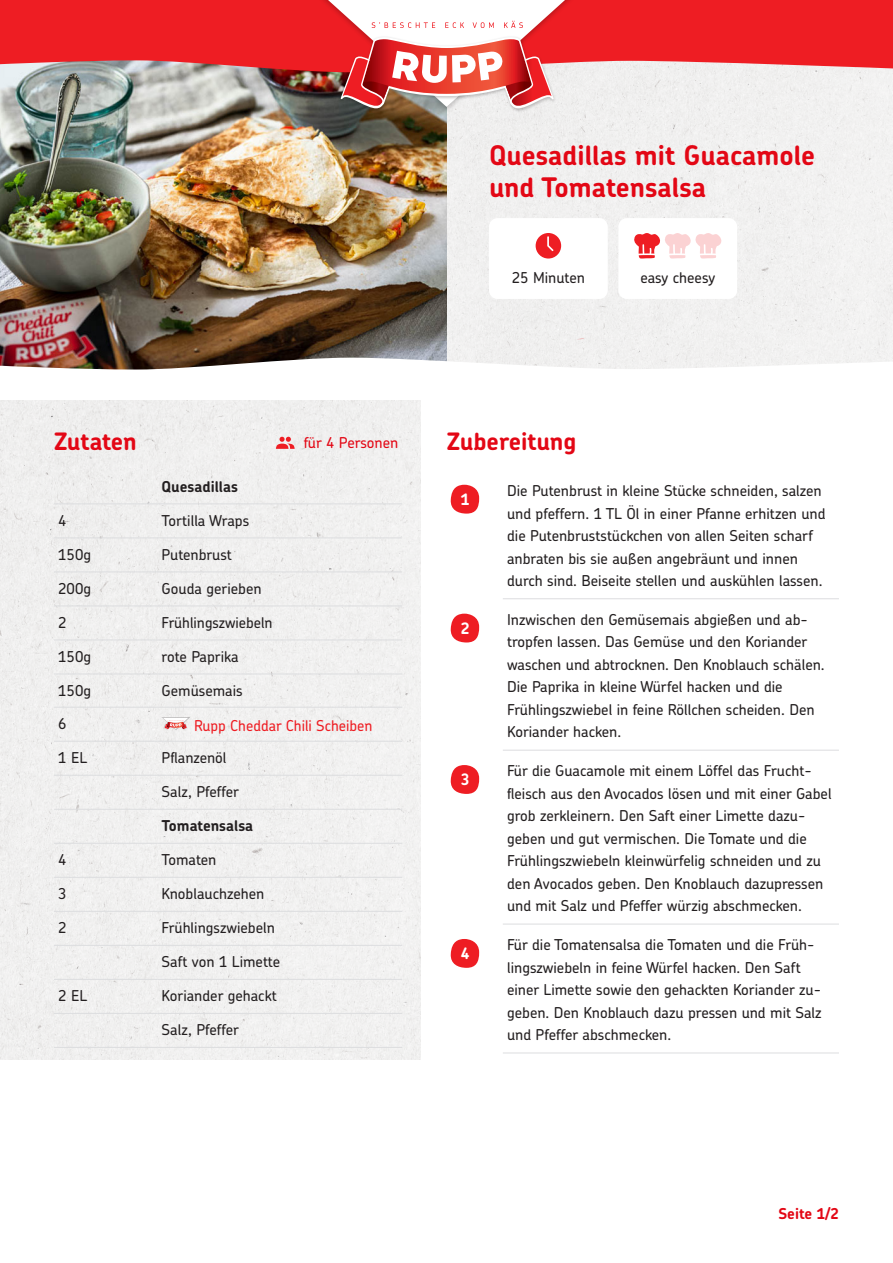
<style>
.page{position:relative;width:893px;height:1263px;background:#fff}
.page>*{position:absolute;margin:0;border:0;box-sizing:border-box;transform-origin:0 0}
.t1{font:700 27px/32.4px "Chevin Pro";color:#e30715}
.t2{font:700 24px "Chevin Pro";letter-spacing:-.005em;color:#e30715}
.t3{font:700 15.75px "Chevin Pro";color:#fff}
.t4{font:500 15px/22.5px "Chevin Pro";color:#231f20}
.t5{font:500 15px "Chevin Pro";color:#ee1d23}
.t6{font:700 15px "Chevin Pro";color:#231f20}
.t7{font:500 15px "Chevin Pro";color:#e30715}
.t8{font:700 15px "Chevin Pro";color:#e30715}
</style>
<div class="page">
<div style="left:0;top:401px;width:421px;height:659px;background:#f0f0ef"></div>
<div style="left:446px;top:72px;width:447px;height:286px;background:#f1f0f0"></div>
<div style="left:489px;top:218px;width:119px;height:81px;background:#fff;border-radius:9px"></div>
<div style="left:618px;top:218px;width:119px;height:81px;background:#fff;border-radius:9px"></div>
<svg style="left:536px;top:233px;width:25px;height:26px"></svg>
<svg style="left:634px;top:233px;width:88px;height:26px"></svg>
<hr style="left:503px;top:598px;width:336px;height:1px;background:#dcdddf">
<hr style="left:503px;top:750px;width:336px;height:1px;background:#dcdddf">
<hr style="left:503px;top:924px;width:336px;height:1px;background:#dcdddf">
<hr style="left:503px;top:1052px;width:336px;height:1px;background:#dcdddf">
<svg style="left:450px;top:485px;width:29px;height:29px"></svg>
<svg style="left:450px;top:614px;width:29px;height:28px"></svg>
<svg style="left:450px;top:765px;width:29px;height:29px"></svg>
<svg style="left:450px;top:939px;width:29px;height:29px"></svg>
<svg style="left:275px;top:437px;width:21px;height:12px"></svg>
<hr style="left:54px;top:537px;width:103px;height:1px;background:#dcdddf">
<hr style="left:157px;top:537px;width:245px;height:1px;background:#dcdddf">
<hr style="left:54px;top:571px;width:103px;height:1px;background:#dcdddf">
<hr style="left:157px;top:571px;width:245px;height:1px;background:#dcdddf">
<hr style="left:54px;top:605px;width:103px;height:1px;background:#dcdddf">
<hr style="left:157px;top:605px;width:245px;height:1px;background:#dcdddf">
<hr style="left:54px;top:640px;width:103px;height:1px;background:#dcdddf">
<hr style="left:157px;top:640px;width:245px;height:1px;background:#dcdddf">
<hr style="left:54px;top:674px;width:103px;height:1px;background:#dcdddf">
<hr style="left:157px;top:674px;width:245px;height:1px;background:#dcdddf">
<hr style="left:54px;top:707px;width:103px;height:1px;background:#dcdddf">
<hr style="left:157px;top:707px;width:245px;height:1px;background:#dcdddf">
<hr style="left:54px;top:741px;width:103px;height:1px;background:#dcdddf">
<hr style="left:157px;top:741px;width:245px;height:1px;background:#dcdddf">
<hr style="left:54px;top:775px;width:103px;height:1px;background:#dcdddf">
<hr style="left:157px;top:775px;width:245px;height:1px;background:#dcdddf">
<hr style="left:54px;top:809px;width:103px;height:1px;background:#dcdddf">
<hr style="left:157px;top:809px;width:245px;height:1px;background:#dcdddf">
<hr style="left:54px;top:843px;width:103px;height:1px;background:#dcdddf">
<hr style="left:157px;top:843px;width:245px;height:1px;background:#dcdddf">
<hr style="left:54px;top:877px;width:103px;height:1px;background:#dcdddf">
<hr style="left:157px;top:877px;width:245px;height:1px;background:#dcdddf">
<hr style="left:54px;top:911px;width:103px;height:1px;background:#dcdddf">
<hr style="left:157px;top:911px;width:245px;height:1px;background:#dcdddf">
<hr style="left:54px;top:945px;width:103px;height:1px;background:#dcdddf">
<hr style="left:157px;top:945px;width:245px;height:1px;background:#dcdddf">
<hr style="left:54px;top:979px;width:103px;height:1px;background:#dcdddf">
<hr style="left:157px;top:979px;width:245px;height:1px;background:#dcdddf">
<hr style="left:54px;top:1013px;width:103px;height:1px;background:#dcdddf">
<hr style="left:157px;top:1013px;width:245px;height:1px;background:#dcdddf">
<hr style="left:54px;top:1047px;width:103px;height:1px;background:#dcdddf">
<hr style="left:157px;top:1047px;width:245px;height:1px;background:#dcdddf">
<hr style="left:54px;top:503px;width:103px;height:1px;background:#dcdddf">
<hr style="left:157px;top:503px;width:245px;height:1px;background:#dcdddf">
<img style="left:162px;top:718px;width:28px;height:12px">
<img style="left:164px;top:729px;width:23px;height:1px">
<svg style="left:163px;top:718px;width:25px;height:11px"></svg>
<img style="left:0;top:72px;width:446px;height:286px">
<svg style="left:0;top:0;width:893px;height:72px;fill:#ee1d23"></svg>
<img style="left:315px;top:0;width:263px;height:115px">
<img style="left:337px;top:108px;width:220px;height:5px">
<svg style="left:328px;top:0;width:237px;height:108px"></svg>
<img style="left:0;top:358px;width:893px;height:12px">
<h1 class="t1" style="left:489px;top:139px;width:328px">Quesadillas mit Guacamole und Tomatensalsa</h1>
<p class="t4" style="left:512px;top:266px;width:75px">25 Minuten</p>
<p class="t4" style="left:640px;top:266px;width:76px">easy cheesy</p>
<h2 class="t2" style="left:54px;top:425px;width:84px">Zutaten</h2>
<p class="t6" style="left:162px;top:476px;width:78px">Quesadillas</p>
<p class="t7" style="left:304px;top:433px;width:96px">für 4 Personen</p>
<p class="t4" style="left:58px;top:509px;width:10px">4</p>
<p class="t4" style="left:162px;top:509px;width:89px">Tortilla Wraps</p>
<p class="t4" style="left:58px;top:543px;width:34px">150g</p>
<p class="t4" style="left:162px;top:543px;width:72px">Putenbrust</p>
<p class="t4" style="left:58px;top:577px;width:34px">200g</p>
<p class="t4" style="left:162px;top:577px;width:102px">Gouda gerieben</p>
<p class="t4" style="left:58px;top:611px;width:10px">2</p>
<p class="t4" style="left:162px;top:611px;width:113px">Frühlingszwiebeln</p>
<p class="t4" style="left:58px;top:645px;width:34px">150g</p>
<p class="t4" style="left:162px;top:645px;width:79px">rote Paprika</p>
<p class="t4" style="left:58px;top:679px;width:34px">150g</p>
<p class="t4" style="left:162px;top:679px;width:83px">Gemüsemais</p>
<p class="t4" style="left:58px;top:712px;width:10px">6</p>
<p class="t5" style="left:194px;top:715px;width:180px">Rupp Cheddar Chili Scheiben</p>
<p class="t4" style="left:58px;top:746px;width:30px">1 EL</p>
<p class="t4" style="left:162px;top:746px;width:66px">Pflanzenöl</p>
<p class="t4" style="left:162px;top:780px;width:79px">Salz, Pfeffer</p>
<p class="t6" style="left:162px;top:816px;width:93px">Tomatensalsa</p>
<p class="t4" style="left:58px;top:848px;width:10px">4</p>
<p class="t4" style="left:162px;top:848px;width:56px">Tomaten</p>
<p class="t4" style="left:58px;top:882px;width:10px">3</p>
<p class="t4" style="left:162px;top:882px;width:104px">Knoblauchzehen</p>
<p class="t4" style="left:58px;top:916px;width:10px">2</p>
<p class="t4" style="left:162px;top:916px;width:115px">Frühlingszwiebeln</p>
<p class="t4" style="left:162px;top:950px;width:120px">Saft von 1 Limette</p>
<p class="t4" style="left:58px;top:984px;width:30px">2 EL</p>
<p class="t4" style="left:162px;top:984px;width:117px">Koriander gehackt</p>
<p class="t4" style="left:162px;top:1018px;width:79px">Salz, Pfeffer</p>
<h2 class="t2" style="left:447px;top:425px;width:131px">Zubereitung</h2>
<p class="t3" style="left:461px;top:489px;width:10px">1</p>
<p class="t4" style="left:507px;top:479px;width:320px">Die Putenbrust in kleine Stücke schneiden, salzen und pfeffern. 1 TL Öl in einer Pfanne erhitzen und die Putenbruststückchen von allen Seiten scharf anbraten bis sie außen angebräunt und innen durch sind. Beiseite stellen und auskühlen lassen.</p>
<p class="t3" style="left:461px;top:618px;width:10px">2</p>
<p class="t4" style="left:507px;top:608px;width:319px">Inzwischen den Gemüsemais abgießen und ab&shy;tropfen lassen. Das Gemüse und den Koriander waschen und abtrocknen. Den Knoblauch schälen.<br>Die Paprika in kleine Würfel hacken und die Frühlingszwiebel in feine Röllchen scheiden. Den Koriander hacken.</p>
<p class="t3" style="left:461px;top:769px;width:10px">3</p>
<p class="t4" style="left:507px;top:759px;width:326px">Für die Guacamole mit einem Löffel das Frucht&shy;fleisch aus den Avocados lösen und mit einer Gabel grob zerkleinern. Den Saft einer Limette dazu&shy;geben und gut vermischen. Die Tomate und die Frühlingszwiebeln kleinwürfelig schneiden und zu den Avocados geben. Den Knoblauch dazupressen und mit Salz und Pfeffer würzig abschmecken.</p>
<p class="t3" style="left:461px;top:943px;width:10px">4</p>
<p class="t4" style="left:507px;top:933px;width:316px">Für die Tomatensalsa die Tomaten und die Früh&shy;lingszwiebeln in feine Würfel hacken. Den Saft einer Limette sowie den gehackten Koriander zu&shy;geben. Den Knoblauch dazu pressen und mit Salz und Pfeffer abschmecken.</p>
<p class="t8" style="left:778px;top:1203px;width:62px">Seite 1/2</p>
</div>
